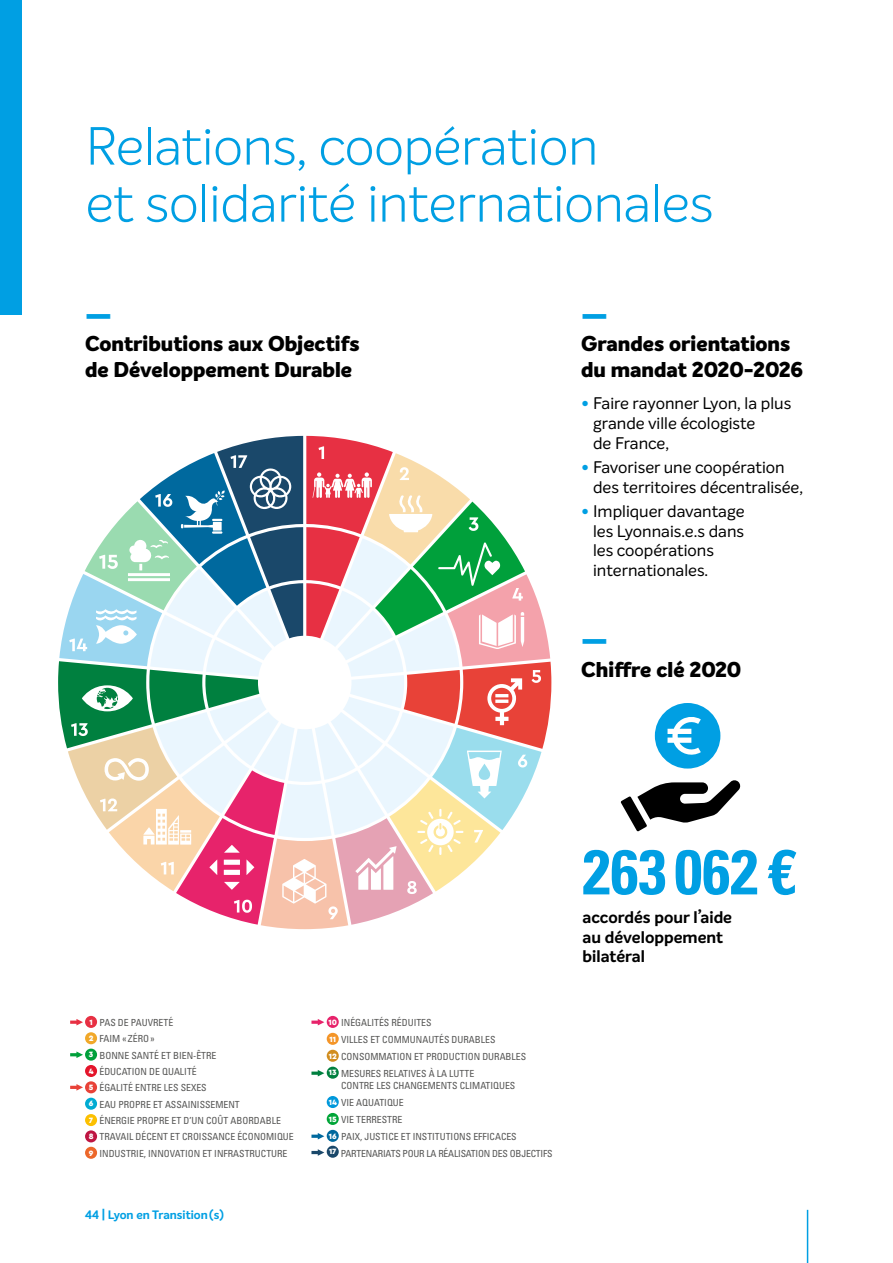
<style>
.page{position:relative;width:893px;height:1263px;background:#fff}
.page>*{position:absolute;margin:0;border:0;box-sizing:border-box;transform-origin:0 0}
.t1{font:700 condensed 63px "Univers";color:#009fe3}
.t2{font:300 52.5px/57px "Intelo Alt";color:#009fe3}
.t3{font:800 31.5px "Intelo";color:#009fe3}
.t4{font:800 21px/25.2px "Intelo";color:#000}
.t5{font:16.5px/19.8px "Intelo";color:#000}
.t6{font:700 16.5px/19.8px "Intelo";color:#000}
.t7{font:700 12px "Intelo";letter-spacing:-.01em;color:#009fe3}
.t8{font:condensed 9.75px/16.4px "Univers LT Std";color:#575756}
.s1{font-family:"DIN Pro";font-weight:700;color:#009fe3}
.s2{font-family:"Cera CY";font-weight:900;font-stretch:normal;font-size:8.1px;color:#fff}
.s3{font-family:"Helvetica Neue"}
</style>
<div class="page">
<div style="left:0;top:0;width:21px;height:315px;background:#009fe3"></div>
<div style="left:85px;top:1016px;width:12px;height:12px;background:#e73043;border-radius:50%"></div>
<div style="left:85px;top:1032px;width:12px;height:12px;background:#f1a829;border-radius:50%"></div>
<div style="left:85px;top:1048px;width:12px;height:13px;background:#00a03b;border-radius:50%"></div>
<div style="left:85px;top:1065px;width:12px;height:12px;background:#e4152b;border-radius:50%"></div>
<div style="left:85px;top:1081px;width:12px;height:12px;background:#e84238;border-radius:50%"></div>
<div style="left:85px;top:1098px;width:12px;height:12px;background:#00abd2;border-radius:50%"></div>
<div style="left:85px;top:1114px;width:12px;height:12px;background:#fcc000;border-radius:50%"></div>
<div style="left:85px;top:1130px;width:12px;height:12px;background:#be1542;border-radius:50%"></div>
<div style="left:85px;top:1147px;width:12px;height:12px;background:#ec672a;border-radius:50%"></div>
<div style="left:327px;top:1016px;width:12px;height:12px;background:#e7236b;border-radius:50%"></div>
<div style="left:327px;top:1033px;width:12px;height:12px;background:#f49528;border-radius:50%"></div>
<div style="left:327px;top:1050px;width:12px;height:12px;background:#d18d1e;border-radius:50%"></div>
<div style="left:327px;top:1067px;width:12px;height:12px;background:#00803f;border-radius:50%"></div>
<div style="left:327px;top:1096px;width:12px;height:12px;background:#0098db;border-radius:50%"></div>
<div style="left:327px;top:1113px;width:12px;height:12px;background:#00a538;border-radius:50%"></div>
<div style="left:327px;top:1130px;width:12px;height:12px;background:#00699e;border-radius:50%"></div>
<div style="left:327px;top:1146px;width:12px;height:12px;background:#1a486a;border-radius:50%"></div>
<hr style="left:807px;top:1210px;width:1px;height:53px;background:#009fe3">
<svg style="left:70px;top:1051px;width:13px;height:7px"></svg>
<svg style="left:70px;top:1019px;width:13px;height:6px"></svg>
<svg style="left:311px;top:1019px;width:13px;height:6px"></svg>
<svg style="left:70px;top:1084px;width:13px;height:7px"></svg>
<svg style="left:311px;top:1070px;width:13px;height:6px"></svg>
<svg style="left:311px;top:1149px;width:13px;height:7px"></svg>
<svg style="left:311px;top:1133px;width:13px;height:6px"></svg>
<svg style="left:655px;top:703px;width:65px;height:65px"></svg>
<svg style="left:621px;top:780px;width:120px;height:51px"></svg>
<svg style="left:58px;top:436px;width:493px;height:493px"></svg>
<h2 class="t2" style="left:86px;top:117px;width:629px">Relations, coopération<br>et solidarité internationales</h2>
<h3 class="t3" style="left:85px;top:295px;width:28px">—</h3>
<h3 class="t4" style="left:85px;top:332px;width:276px">Contributions aux Objectifs de Développement Durable</h3>
<h3 class="t3" style="left:581px;top:295px;width:28px">—</h3>
<h3 class="t4" style="left:581px;top:332px;width:224px">Grandes orientations du mandat 2020-2026</h3>
<h3 class="t5" style="left:593px;top:393px;width:200px;text-indent:-12px"><span class="s1">•</span> Faire rayonner Lyon, la plus grande ville écologiste<br>de France,</h3>
<h3 class="t5" style="left:593px;top:457px;width:212px;text-indent:-12px"><span class="s1">•</span> Favoriser une coopération des territoires décentralisée,</h3>
<h3 class="t5" style="left:593px;top:501px;width:153px;text-indent:-12px"><span class="s1">•</span> I mpliquer davantage les Lyonnais.e.s dans les coopérations internationales.</h3>
<h3 class="t3" style="left:581px;top:620px;width:28px">—</h3>
<h3 class="t4" style="left:581px;top:657px;width:162px">Chiffre clé 2020</h3>
<p class="t8" style="left:89px;top:1014px;width:207px"><span class="s2">1</span> PAS DE PAUVRETÉ<br><span class="s2">2</span> FAIM «ZÉRO»<br><span class="s2">3</span> BONNE SANTÉ ET B IEN-ÊTRE<br><span class="s2">4</span> ÉDUCATION DE QUALITÉ<br><span class="s2">5</span> ÉGALITÉ ENTRE LES SEXES<br><span class="s2">6</span> EAU PROPRE ET ASSAINISSEMENT<br><span class="s2">7</span> ÉNERGIE PROPRE ET D’UN COÛT ABORDABLE<br><span class="s2">8</span> TRAVAIL DÉCENT ET CROISSANCE ÉCONOMIQUE<br><span class="s2">9</span> I NDUSTRIE, INNOVATION ET INFRASTRUCTURE</p>
<p class="t8" style="left:329px;top:1014px;width:199px;line-height:17px"><span class="s2">10</span> I NÉGALITÉS RÉDUITES<br><span class="s2">11</span> VILLES ET COMMUNAUTÉS DURAB LES<br><span class="s2">12</span> CONSOMMATION ET PRODUCTION DURABLES<br><span class="s2">13</span> M ESURES RELATIVES À LA LUTTE</p>
<p class="t8" style="left:329px;top:1077px;width:225px;line-height:17px;text-indent:12px">CONTRE LES CHANGEMENTS CLIMATIQUES<br><span class="s2">14</span> VIE AQUATIQUE<br><span class="s2">15</span> VIE TERRESTRE<br><span class="s2">16</span> PAIX, JUSTICE ET INSTITUTIONS EFFICACES<br><sup>17</sup> PARTENARIATS POUR LA RÉALISATION DES OBJECTIFS</p>
<p class="t7" style="left:85px;top:1207px;width:140px">44 | Lyon en Transition(s)</p>
<h1 class="t1" style="left:583px;top:833px;width:215px">263 062 <span class="s3">€</span></h1>
<h3 class="t6" style="left:583px;top:907px;width:151px">accordés pour l’aide au développement bilatéral</h3>
</div>
